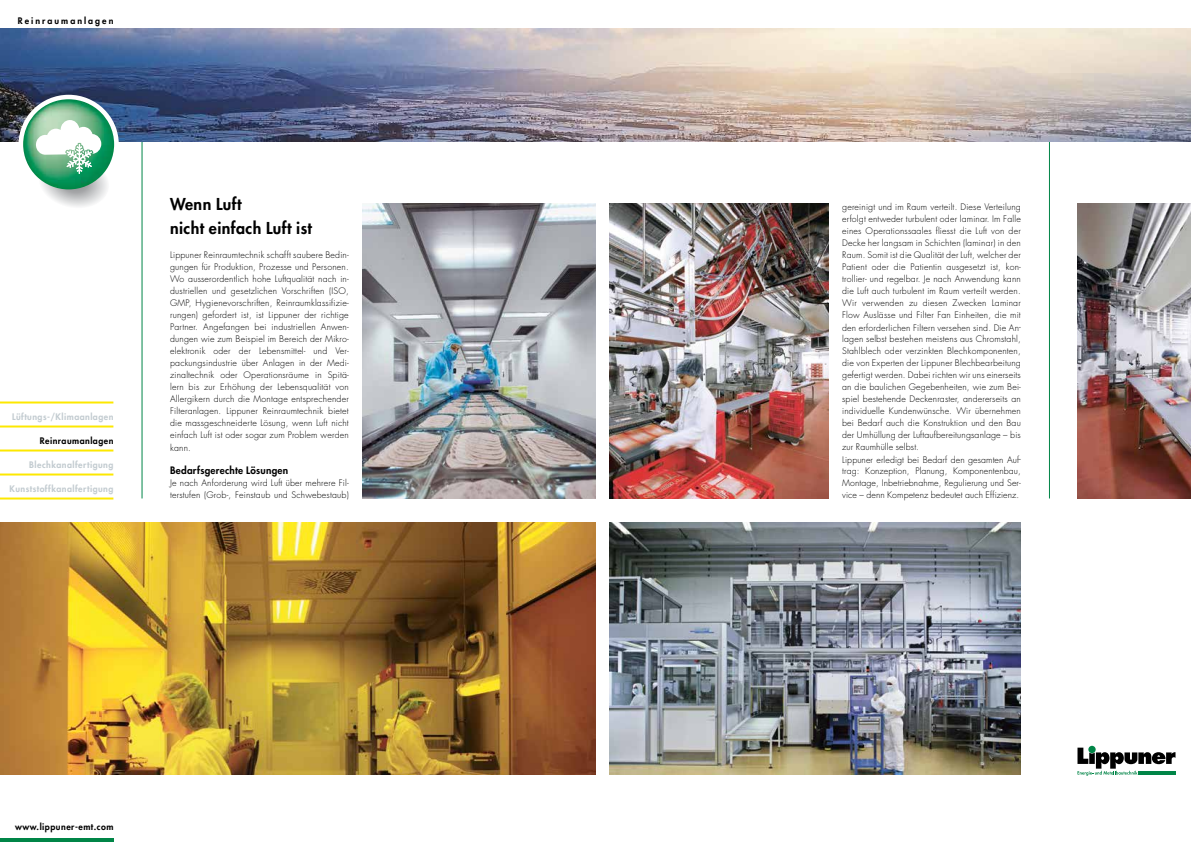
<style>
.page{position:relative;width:1191px;height:842px;background:#fff}
.page>*{position:absolute;margin:0;border:0;box-sizing:border-box;transform-origin:0 0}
.t1{font:800 16px/24px "Futura";letter-spacing:.025em;color:#000}
.t2{font:800 10px "Futura";letter-spacing:.025em;color:#000}
.t3{font:300 8.8px/12px "Futura";letter-spacing:.02em;color:#000}
.t4{font:800 8.8px "Futura";letter-spacing:.05em;color:#c2cbd0}
.t5{font:800 8.8px "Futura";letter-spacing:.055em;color:#000}
.t6{font:800 8.8px "Futura";letter-spacing:.23em;color:#000}
</style>
<div class="page">
<hr style="left:142px;top:120px;width:1px;height:378px;background:#008547">
<hr style="left:1049px;top:120px;width:1px;height:378px;background:#008547">
<hr style="left:0;top:838px;width:113px;height:4px;background:#008547">
<hr style="left:0;top:401px;width:113px;height:2px;background:#fde800">
<hr style="left:0;top:425px;width:113px;height:2px;background:#fde800">
<hr style="left:0;top:449px;width:113px;height:2px;background:#fde800">
<hr style="left:0;top:473px;width:113px;height:2px;background:#fde800">
<hr style="left:0;top:497px;width:113px;height:2px;background:#fde800">
<img style="left:0;top:28px;width:1191px;height:114px">
<img style="left:1077px;top:203px;width:114px;height:295px">
<svg style="left:1077px;top:748px;width:98px;height:28px"></svg>
<div style="left:1088px;top:746px;width:7px;height:7px;background:#008547;border-radius:50%"></div>
<hr style="left:1138px;top:771px;width:37px;height:3px;background:#008547">
<div style="left:19px;top:95px;width:100px;height:99px;background:#fff;border-radius:50%"></div>
<img style="left:23px;top:99px;width:91px;height:77px">
<svg style="left:36px;top:120px;width:76px;height:87px"></svg>
<img style="left:609px;top:203px;width:219px;height:295px">
<img style="left:0;top:522px;width:595px;height:252px">
<img style="left:609px;top:522px;width:411px;height:252px">
<img style="left:363px;top:203px;width:232px;height:295px">
<p class="t6" style="left:18px;top:15px;width:97px">Reinraumanlagen</p>
<p class="t4" style="left:12px;top:411px;width:103px">Lüftungs-/Klimaanlagen</p>
<p class="t5" style="left:40px;top:435px;width:75px">Reinraumanlagen</p>
<p class="t4" style="left:29px;top:459px;width:86px">Blechkanalfertigung</p>
<p class="t4" style="left:10px;top:483px;width:105px">Kunststoffkanalfertigung</p>
<h1 class="t1" style="left:170px;top:192px;width:143px">Wenn Luft<br>nicht einfach Luft ist</h1>
<p class="t3" style="left:170px;top:249px;width:180px;text-align:justify">Lippuner Reinraumtechnik schafft saubere Bedin&shy;gungen für Produktion, Prozesse und Personen.<br>Wo ausserordentlich hohe Luftqualität nach in&shy;dustriellen und gesetzlichen Vorschriften (ISO, GMP, Hygienevorschriften, Reinraumklassifizie&shy;rungen) gefordert ist, ist Lippuner der richtige Partner. Angefangen bei industriellen Anwen&shy;dungen wie zum Beispiel im Bereich der Mikro&shy;elektronik oder der Lebensmittel- und Ver&shy;packungsindustrie über Anlagen in der Medi&shy;zinaltechnik oder Operationsräume in Spitä&shy;lern bis zur Erhöhung der Lebensqualität von Allergikern durch die Montage entsprechender Filteranlagen. Lippuner Reinraumtechnik bietet die massgeschneiderte Lösung, wenn Luft nicht einfach Luft ist oder sogar zum Problem werden kann.</p>
<p class="t2" style="left:170px;top:464px;width:120px">Bedarfsgerechte Lösungen</p>
<p class="t3" style="left:170px;top:477px;width:180px">Je nach Anforderung wird Luft über mehrere Fil&shy;terstufen (Grob-, Feinstaub und Schwebestaub)</p>
<p class="t5" style="left:15px;top:820px;width:100px">www.lippuner-emt.com</p>
<p class="t3" style="left:842px;top:201px;width:180px">gereinigt und im Raum verteilt. Diese Verteilung erfolgt entweder turbulent oder laminar. Im Falle eines Operationssaales fliesst die Luft von der Decke her langsam in Schichten (laminar) in den Raum. Somit ist die Qualität der Luft, welcher der Patient oder die Patientin ausgesetzt ist, kon&shy;trollier- und regelbar. Je nach Anwendung kann die Luft auch turbulent im Raum verteilt werden.<br>Wir verwenden zu diesen Zwecken Laminar Flow Auslässe und Filter Fan Einheiten, die mit den erforderlichen Filtern versehen sind. Die An&shy;lagen selbst bestehen meistens aus Chromstahl, Stahlblech oder verzinkten Blechkomponenten, die von Experten der Lippuner Blechbearbeitung gefertigt werden. Dabei richten wir uns einerseits an die baulichen Gegebenheiten, wie zum Bei&shy;spiel bestehende Deckenraster, andererseits an individuelle Kundenwünsche. Wir übernehmen bei Bedarf auch die Konstruktion und den Bau der Umhüllung der Luftaufbereitungsanlage – bis zur Raumhülle selbst.<br>Lippuner erledigt bei Bedarf den gesamten Auf&shy;trag: Konzeption, Planung, Komponentenbau, Montage, Inbetriebnahme, Regulierung und Ser&shy;vice – denn Kompetenz bedeutet auch Effizienz.</p>
</div>
